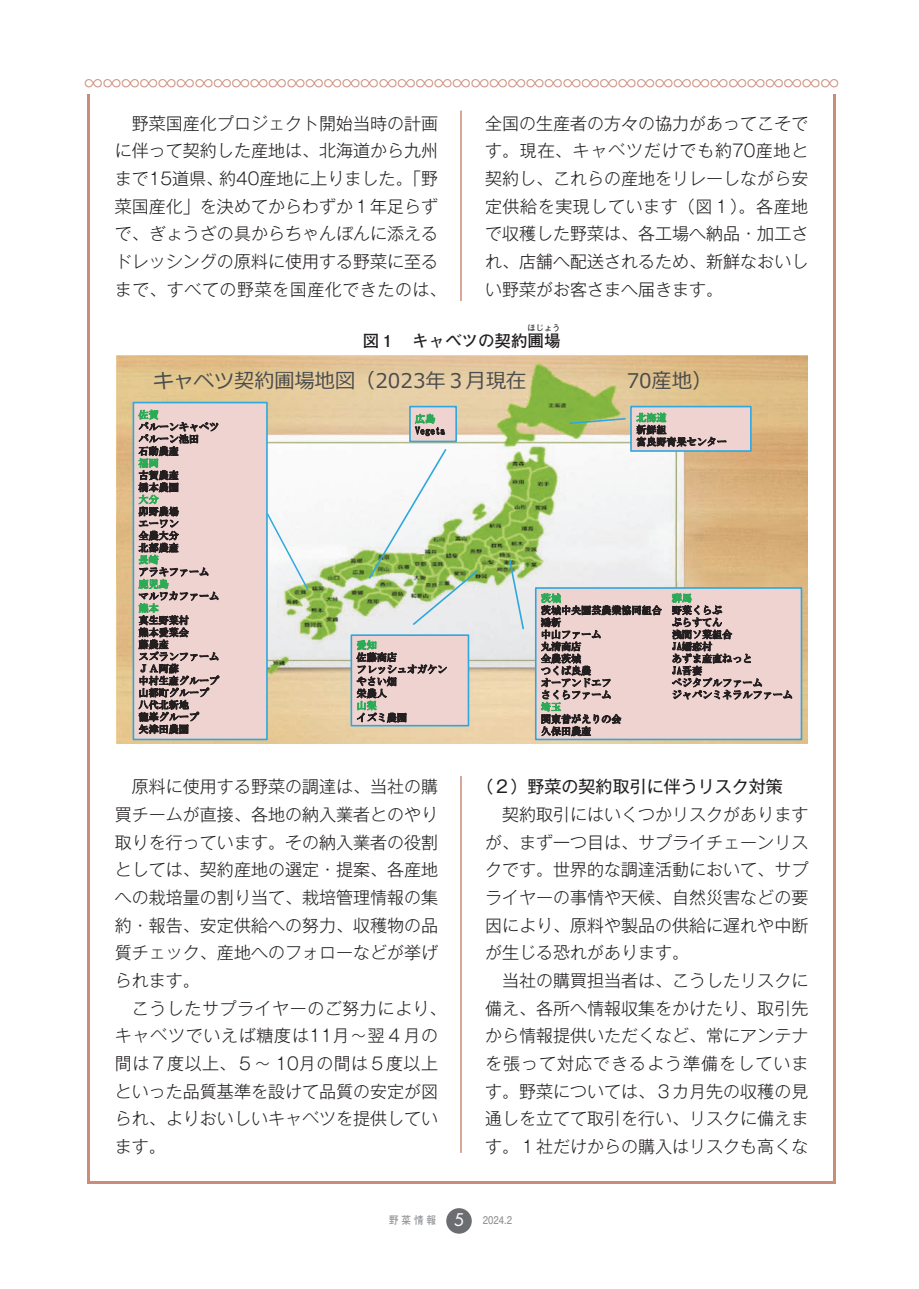
<style>
.page{position:relative;width:919px;height:1289px;background:#fff}
.page>*{position:absolute;margin:0;border:0;box-sizing:border-box;transform-origin:0 0}
.t1{font:21.3px "Ryumin Pr 5";color:#cc8c7a}
.t2{font:20.25px "Meiryo";color:#4b4c4d}
.t3{font:300 16.95px/27.6px "Gothic MB101 Pr 5";color:#231f20;text-align:justify}
.t4{font:300 16.95px/27.6px "Gothic MB101 Pr 5";letter-spacing:.025em;color:#231f20}
.t5{font:16.95px "Gothic MB101 Pr 5";color:#231f20}
.t6{font:700 16.5px "Futo Go B101 Pr 5";color:#231f20}
.t7{font:700 10.65px "Futo Go B101 Pr 5";letter-spacing:.15em;color:#939598;scale:.9 1}
.t8{font:10.05px/12.1px "HG Mincho B";color:#231f20}
.t9{font:10.05px "HG Mincho B";letter-spacing:.01em;color:#2daa56}
.t10{font:700 8.25px "Futo Go B101 Pr 5";color:#231f20}
.s1{font-family:"Futura Std";font-weight:400;font-size:16.95px;color:#fff}
</style>
<div class="page">
<div style="left:446px;top:1208px;width:25px;height:25px;background:#6c6d70;border-radius:50%"></div>
<hr style="left:87px;top:1181px;width:749px;height:2px;background:#cc8c7a">
<hr style="left:460px;top:111px;width:1px;height:1041px;background:#cc8c7a">
<hr style="left:87px;top:95px;width:2px;height:1088px;background:#cc8c7a">
<hr style="left:833px;top:95px;width:3px;height:1088px;background:#cc8c7a">
<div style="left:115px;top:301px;width:693px;height:474px;background:#fff"></div>
<img style="left:116px;top:355px;width:691px;height:388px">
<svg style="left:567px;top:404px;width:185px;height:48px;background:#d3cebd"></svg>
<svg style="left:507px;top:557px;width:296px;height:184px;background:#e6d2cc"></svg>
<svg style="left:349px;top:404px;width:131px;height:323px"></svg>
<div style="left:133px;top:402px;width:134px;height:337px;background:#efd3d1"></div>
<div style="left:133px;top:402px;width:135px;height:338px;border:2px solid #2da8df"></div>
<svg style="left:265px;top:511px;width:45px;height:81px"></svg>
<p class="t1" style="left:83px;top:66px;width:758px">∞∞∞∞∞∞∞∞∞∞∞∞∞∞∞∞∞∞∞∞∞∞∞∞∞∞∞∞∞∞∞∞∞∞∞∞∞∞∞∞∞</p>
<p class="t3" style="left:115px;top:108px;width:333px;text-align:center">野菜国産化プロジェクト開始当時の計画<br>に伴って契約した産地は、北海道から九州まで15道県、約40産地に上りました。「野菜国産化」を決めてからわずか１年足らずで、ぎょうざの具からちゃんぽんに添えるドレッシングの原料に使用する野菜に至るまで、すべての野菜を国産化できたのは、</p>
<p class="t3" style="left:485px;top:108px;width:325px">全国の生産者の方々の協力があってこそです。現在、キャベツだけでも約70産地と契約し、これらの産地をリレーしながら安定供給を実現しています（図１）。各産地で収穫した野菜は、各工場へ納品・加工され、店舗へ配送されるため、新鮮なおいしい野菜がお客さまへ届きます。</p>
<p class="t10" style="left:527px;top:322px;width:34px">ほじょう</p>
<p class="t6" style="left:362px;top:327px;width:199px">図１　キャベツの契約圃場</p>
<p class="t2" style="left:154px;top:366px;width:374px">キャベツ契約圃場地図（2023年３⽉現在</p>
<p class="t2" style="left:626px;top:366px;width:87px">70産地）</p>
<p class="t9" style="left:636px;top:412px;width:32px">北海道</p>
<p class="t8" style="left:636px;top:423px;width:92px">新鮮組<br>富良野青果センター</p>
<p class="t9" style="left:138px;top:409px;width:22px">佐賀</p>
<p class="t8" style="left:138px;top:420px;width:82px">バルーンキャベツバルーン池田<br>石動農産</p>
<p class="t9" style="left:138px;top:458px;width:22px">福岡</p>
<p class="t8" style="left:138px;top:469px;width:42px">古賀農産橋本農園</p>
<p class="t9" style="left:138px;top:494px;width:22px">大分</p>
<p class="t8" style="left:138px;top:505px;width:42px;text-align:justify">卯野農場エーワン全農大分北部農産</p>
<p class="t9" style="left:138px;top:554px;width:22px">長崎</p>
<p class="t8" style="left:138px;top:565px;width:72px">アラキファーム</p>
<p class="t9" style="left:138px;top:579px;width:32px">鹿児島</p>
<p class="t8" style="left:138px;top:589px;width:82px">マルワカファーム</p>
<p class="t9" style="left:138px;top:603px;width:22px">熊本</p>
<p class="t8" style="left:138px;top:614px;width:82px">真生野菜村<br>熊本愛菜会<br>藤農産<br>スズランファーム<br>ＪＡ阿蘇<br>中村生産グループ山都町グループ八代北新地<br>龍峯グループ<br>矢津田農園</p>
<p class="t9" style="left:415px;top:413px;width:22px">広島</p>
<p class="t8" style="left:415px;top:425px;width:32px">Vegeta</p>
<p class="t9" style="left:541px;top:593px;width:22px">茨城</p>
<p class="t9" style="left:671px;top:593px;width:22px">群馬</p>
<p class="t8" style="left:541px;top:604px;width:183px">茨城中央園芸農業協同組合 野菜くらぶ鴻新</p>
<p class="t8" style="left:671px;top:616px;width:52px">ぷらすてん</p>
<p class="t8" style="left:541px;top:628px;width:62px">中山ファーム</p>
<p class="t8" style="left:671px;top:628px;width:62px">浅間ソ菜組合</p>
<p class="t8" style="left:541px;top:640px;width:42px">丸清商店</p>
<p class="t8" style="left:671px;top:640px;width:42px">JA嬬恋村</p>
<p class="t8" style="left:541px;top:652px;width:42px">全農茨城</p>
<p class="t8" style="left:671px;top:652px;width:82px">あずま産直ねっと</p>
<p class="t8" style="left:541px;top:664px;width:52px">つくば良農</p>
<p class="t8" style="left:671px;top:664px;width:32px">JA吾妻</p>
<p class="t8" style="left:541px;top:676px;width:72px">オーアンドエフ</p>
<p class="t8" style="left:671px;top:676px;width:92px">ベジタブルファーム</p>
<p class="t8" style="left:541px;top:688px;width:72px">さくらファーム</p>
<p class="t8" style="left:671px;top:688px;width:122px">ジャパンミネラルファーム</p>
<p class="t9" style="left:541px;top:701px;width:22px">埼玉</p>
<p class="t8" style="left:541px;top:712px;width:82px">関東昔がえりの会久保田農産</p>
<p class="t9" style="left:356px;top:640px;width:22px">愛知</p>
<p class="t8" style="left:356px;top:651px;width:92px">佐藤商店<br>フレッシュオガケンやさい畑<br>栄農人</p>
<p class="t9" style="left:356px;top:700px;width:22px">山梨</p>
<p class="t8" style="left:356px;top:711px;width:52px">イズミ農園</p>
<p class="t3" style="left:115px;top:771px;width:325px;text-indent:17px">原料に使用する野菜の調達は、当社の購買チームが直接、各地の納入業者とのやり取りを行っています。その納入業者の役割としては、契約産地の選定・提案、各産地への栽培量の割り当て、栽培管理情報の集約・報告、安定供給への努力、収穫物の品質チェック、産地へのフォローなどが挙げられます。</p>
<p class="t4" style="left:115px;top:992px;width:333px;text-indent:17px">こうしたサプライヤーのご努力により、キャベツでいえば糖度は11月～翌４月の間は７度以上、５～ 10月の間は５度以上といった品質基準を設けて品質の安定が図られ、よりおいしいキャベツを提供しています。</p>
<p class="t5" style="left:476px;top:773px;width:308px">（２）野菜の契約取引に伴うリスク対策</p>
<p class="t3" style="left:485px;top:799px;width:325px;text-indent:17px">契約取引にはいくつかリスクがありますが、まず一つ目は、サプライチェーンリスクです。世界的な調達活動において、サプライヤーの事情や天候、自然災害などの要因により、原料や製品の供給に遅れや中断が生じる恐れがあります。</p>
<p class="t3" style="left:485px;top:965px;width:325px;text-indent:17px">当社の購買担当者は、こうしたリスクに備え、各所へ情報収集をかけたり、取引先から情報提供いただくなど、常にアンテナを張って対応できるよう準備をしています。野菜については、３カ月先の収穫の見通しを立てて取引を行い、リスクに備えます。１社だけからの購入はリスクも高くな</p>
<p class="t7" style="left:389px;top:1211px;width:138px">野菜情報 <span class="s1">5</span> 2024.2</p>
</div>
